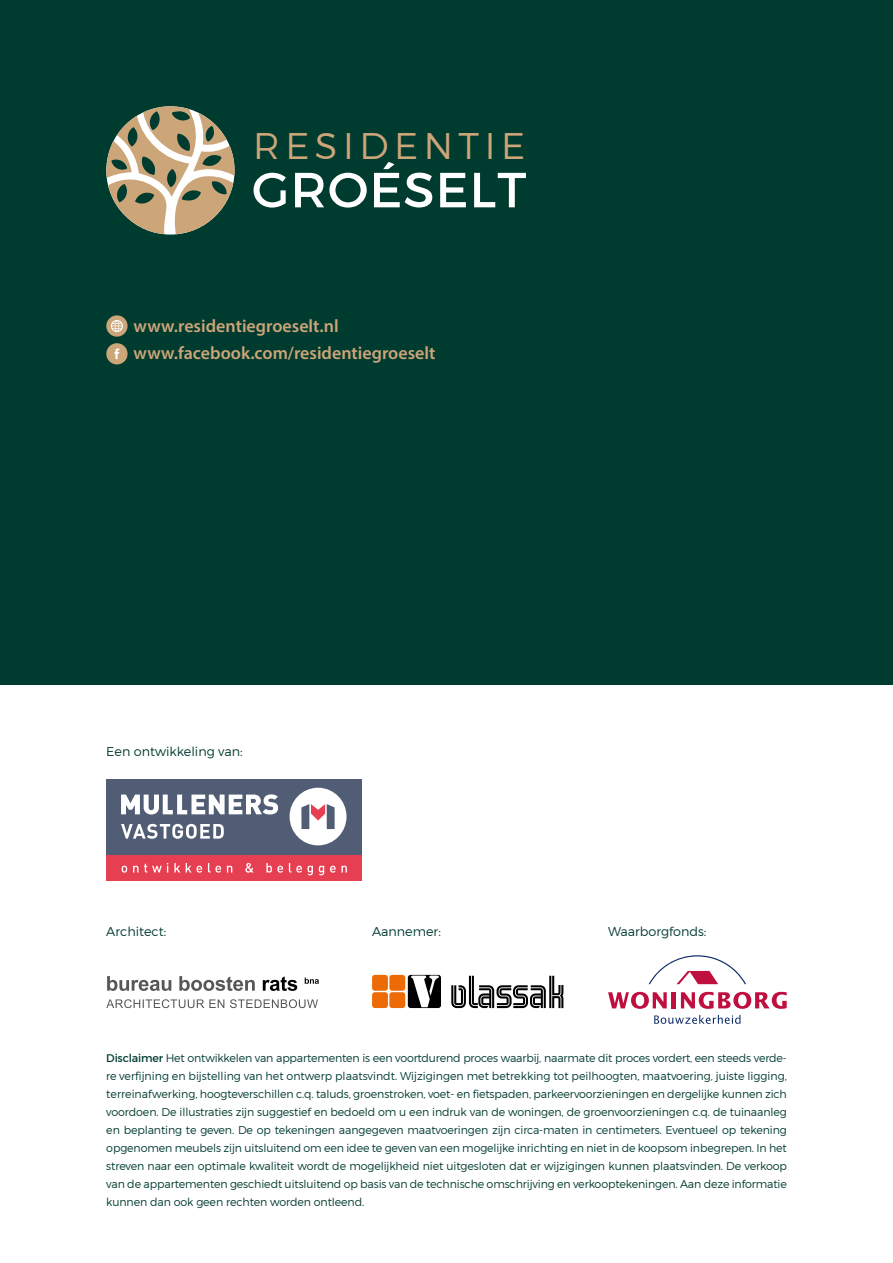
<style>
.page{position:relative;width:893px;height:1263px;background:#fff}
.page>*{position:absolute;margin:0;border:0;box-sizing:border-box;transform-origin:0 0}
.t1{font:49.2px "Montserrat";letter-spacing:.02em;color:#fff}
.t2{font:300 36.9px "Montserrat";letter-spacing:.15em;color:#cca579}
.t3{font:600 18px/27px "Myriad Pro";color:#cca579}
.t4{font:300 12.75px "Montserrat";color:#003b2f}
.t5{font:300 11.25px/18px "Montserrat";letter-spacing:-.01em;color:#003b2f;text-align:justify}
.s1{font-weight:400}
</style>
<div class="page">
<div style="left:0;top:0;width:893px;height:684px;background:#003b2f"></div>
<svg style="left:106px;top:106px;width:129px;height:128px"></svg>
<svg style="left:263px;top:976px;width:34px;height:15px"></svg>
<svg style="left:107px;top:976px;width:148px;height:15px"></svg>
<svg style="left:305px;top:977px;width:14px;height:7px"></svg>
<svg style="left:106px;top:999px;width:212px;height:9px"></svg>
<div style="left:106px;top:856px;width:255px;height:25px;background:#e73f52"></div>
<div style="left:106px;top:779px;width:255px;height:76px;background:#505d74"></div>
<div style="left:290px;top:788px;width:56px;height:57px;background:#fff;border-radius:50%"></div>
<svg style="left:121px;top:824px;width:103px;height:15px"></svg>
<svg style="left:301px;top:804px;width:34px;height:25px"></svg>
<svg style="left:121px;top:794px;width:157px;height:20px"></svg>
<svg style="left:122px;top:863px;width:225px;height:12px"></svg>
<svg style="left:649px;top:955px;width:97px;height:29px"></svg>
<svg style="left:608px;top:992px;width:59px;height:17px"></svg>
<hr style="left:672px;top:992px;width:4px;height:16px;background:#be0f3f">
<svg style="left:681px;top:992px;width:106px;height:17px"></svg>
<svg style="left:654px;top:1015px;width:86px;height:9px"></svg>
<div style="left:372px;top:992px;width:16px;height:16px;background:#ed6b06;border-radius:3px"></div>
<div style="left:389px;top:992px;width:16px;height:16px;background:#ed6b06;border-radius:3px"></div>
<div style="left:372px;top:975px;width:16px;height:16px;background:#ed6b06;border-radius:3px"></div>
<div style="left:389px;top:975px;width:16px;height:16px;background:#ed6b06;border-radius:3px"></div>
<svg style="left:408px;top:975px;width:33px;height:33px"></svg>
<svg style="left:451px;top:976px;width:112px;height:32px"></svg>
<div style="left:106px;top:343px;width:22px;height:21px;background:#cca579;border-radius:50%"></div>
<svg style="left:114px;top:348px;width:5px;height:11px"></svg>
<svg style="left:106px;top:315px;width:22px;height:22px"></svg>
<svg style="left:111px;top:320px;width:12px;height:12px"></svg>
<h2 class="t2" style="left:253px;top:124px;width:273px">RESIDENTIE</h2>
<h1 class="t1" style="left:252px;top:160px;width:276px">GROÉSELT</h1>
<h3 class="t3" style="left:134px;top:312px;width:303px">www.residentiegroeselt.nl www.facebook.com/residentiegroeselt</h3>
<p class="t4" style="left:106px;top:744px;width:138px">Een ontwikkeling van:</p>
<p class="t4" style="left:106px;top:924px;width:61px">Architect:</p>
<p class="t4" style="left:372px;top:924px;width:70px">Aannemer:</p>
<p class="t4" style="left:608px;top:924px;width:100px">Waarborgfonds:</p>
<p class="t5" style="left:106px;top:1049px;width:682px"><span class="s1">Disclaimer</span> Het ontwikkelen van appartementen is een voortdurend proces waarbij, naarmate dit proces vordert, een steeds verde&shy;re verfijning en bijstelling van het ontwerp plaatsvindt. Wijzigingen met betrekking tot peilhoogten, maatvoering, juiste ligging, terreinafwerking, hoogteverschillen c.q. taluds, groenstroken, voet- en fietspaden, parkeervoorzieningen en dergelijke kunnen zich voordoen. De illustraties zijn suggestief en bedoeld om u een indruk van de woningen, de groenvoorzieningen c.q. de tuinaanleg en beplanting te geven. De op tekeningen aangegeven maatvoeringen zijn circa-maten in centimeters. Eventueel op tekening opgenomen meubels zijn uitsluitend om een idee te geven van een mogelijke inrichting en niet in de koopsom inbegrepen. In het streven naar een optimale kwaliteit wordt de mogelijkheid niet uitgesloten dat er wijzigingen kunnen plaatsvinden. De verkoop van de appartementen geschiedt uitsluitend op basis van de technische omschrijving en verkooptekeningen. Aan deze informatie kunnen dan ook geen rechten worden ontleend.</p>
</div>
